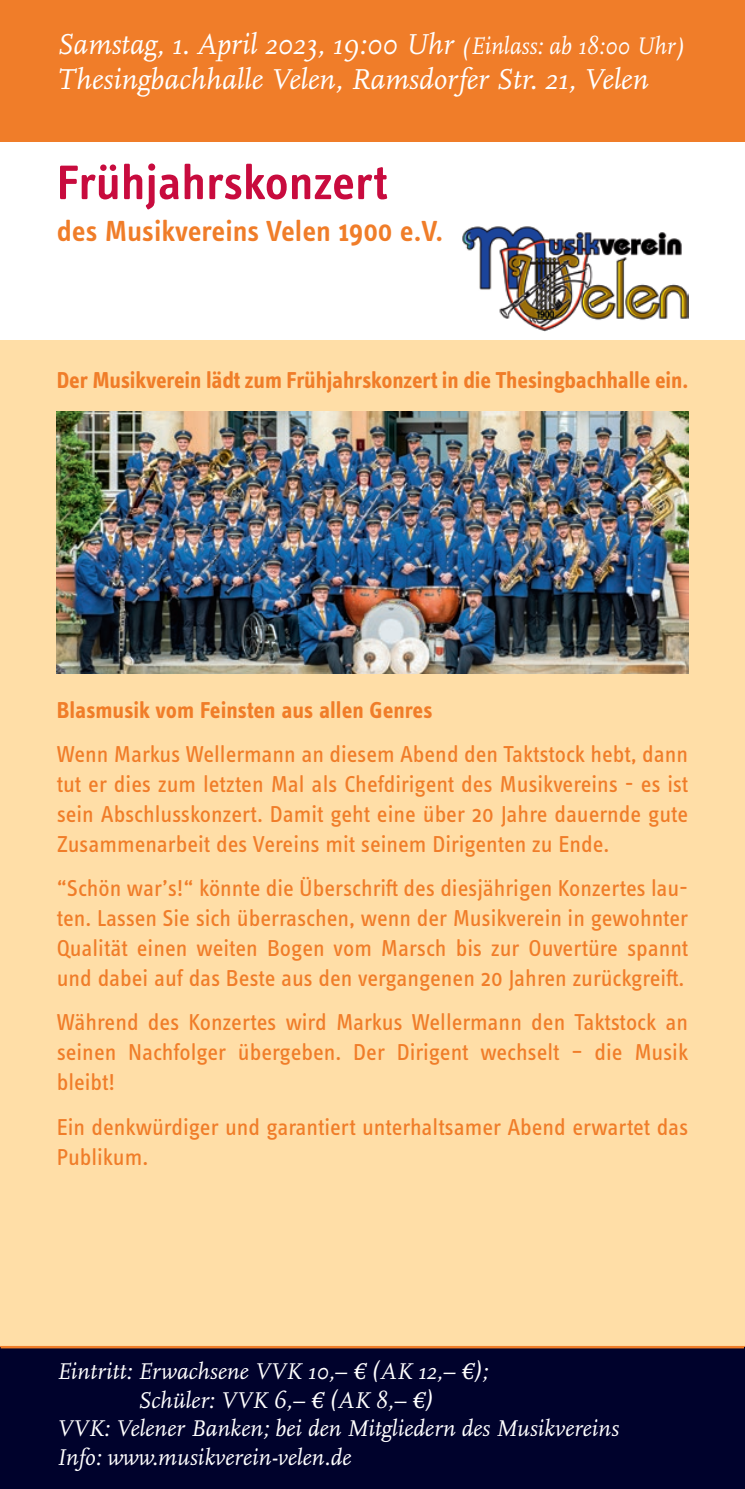
<style>
.page{position:relative;width:745px;height:1489px;background:#fff}
.page>*{position:absolute;margin:0;border:0;box-sizing:border-box;transform-origin:0 0}
.t1{font:600 50px "Info Text Pro";letter-spacing:-.005em;color:#c80b3e}
.t2{font:italic 30px/35px "Scala Pro";color:#fff}
.t3{font:600 30px "Info Text Pro";color:#f07d29}
.t4{font:23.75px/30px "Info Text Pro";color:#f07d29;text-align:justify}
.t5{font:italic 23.75px "Scala Pro";color:#fff}
.t6{font:700 23.75px "Info Text Pro";letter-spacing:-.005em;color:#f07d29}
.s1{font-size:25px}
</style>
<div class="page">
<div style="left:0;top:340px;width:744px;height:1148px;background:#ffdea7"></div>
<div style="left:0;top:1346px;width:744px;height:142px;background:#00022c"></div>
<hr style="left:0;top:1345px;width:744px;height:3px;background:#f07d29">
<div style="left:0;top:0;width:744px;height:142px;background:#f07d29"></div>
<hr style="left:744px;top:1346px;width:1px;height:142px;background:#00022c">
<img style="left:57px;top:411px;width:630px;height:262px">
<img style="left:462px;top:226px;width:225px;height:105px">
<p class="t2" style="left:57px;top:27px;width:629px">Samstag, 1. April 2023, 19:00 Uhr <span class="s1">(Einlass: ab 18:00 Uhr)<br></span>Thesingbachhalle Velen, Ramsdorfer Str. 21, Velen</p>
<h1 class="t1" style="left:57px;top:153px;width:332px">Frühjahrskonzert</h1>
<p class="t3" style="left:57px;top:213px;width:387px">des Musikvereins Velen 1900 e.V.</p>
<p class="t6" style="left:57px;top:365px;width:632px">Der Musikverein lädt zum Frühjahrskonzert in die Thesingbachhalle ein.</p>
<p class="t6" style="left:57px;top:695px;width:377px">Blasmusik vom Feinsten aus allen Genres</p>
<p class="t4" style="left:57px;top:738px;width:632px">Wenn Markus Wellermann an diesem Abend den Taktstock hebt, dann tut er dies zum letzten Mal als Chefdirigent des Musikvereins - es ist sein Abschlusskonzert. Damit geht eine über 20 Jahre dauernde gute Zusammenarbeit des Vereins mit seinem Dirigenten zu Ende.</p>
<p class="t4" style="left:57px;top:872px;width:632px">“Schön war’s!“ könnte die Überschrift des diesjährigen Konzertes lau&shy;ten. Lassen Sie sich überraschen, wenn der Musikverein in gewohnter Qualität einen weiten Bogen vom Marsch bis zur Ouvertüre spannt und dabei auf das Beste aus den vergangenen 20 Jahren zurückgreift.</p>
<p class="t4" style="left:57px;top:1006px;width:632px">Während des Konzertes wird Markus Wellermann den Taktstock an seinen Nachfolger übergeben. Der Dirigent wechselt – die Musik bleibt!</p>
<p class="t4" style="left:57px;top:1111px;width:632px">Ein denkwürdiger und garantiert unterhaltsamer Abend erwartet das<br>Publikum.</p>
<p class="t5" style="left:57px;top:1357px;width:432px">Eintritt: Erwachsene VVK 10,– € (AK 12,– €);</p>
<p class="t5" style="left:138px;top:1385px;width:296px">Schüler: VVK 6,– € (AK 8,– €)</p>
<p class="t5" style="left:57px;top:1414px;width:563px">VVK: Velener Banken; bei den Mitgliedern des Musikvereins</p>
<p class="t5" style="left:57px;top:1443px;width:296px">Info: www.musikverein-velen.de</p>
</div>
